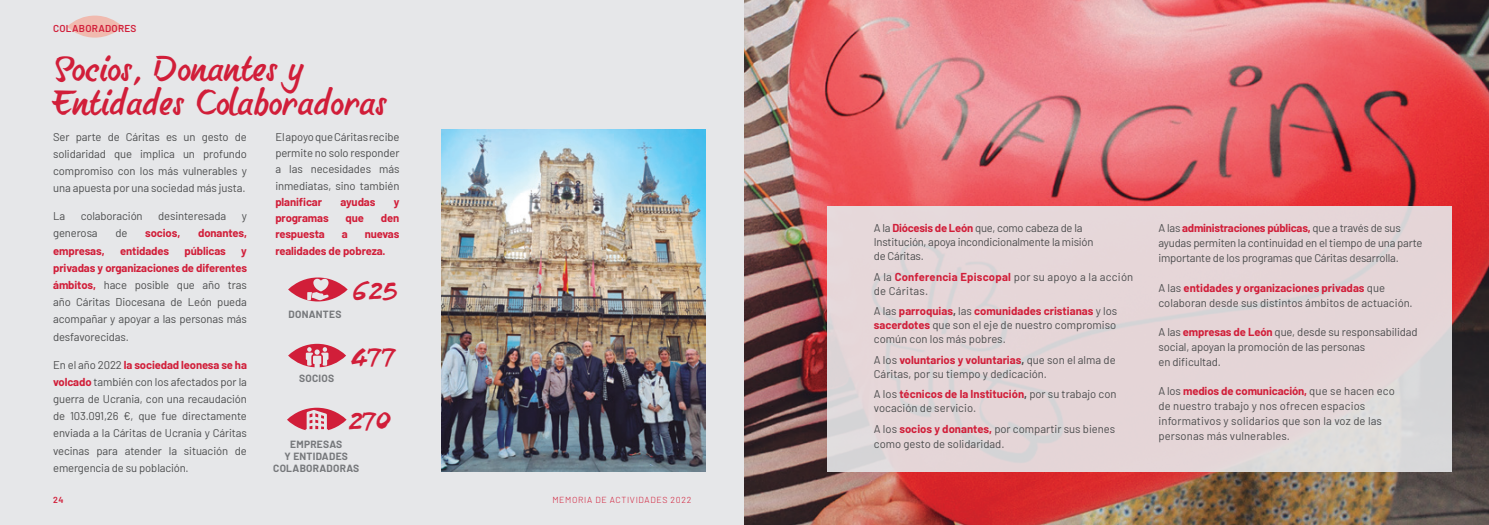
<style>
.page{position:relative;width:1489px;height:525px;background:#fff}
.page>*{position:absolute;margin:0;border:0;box-sizing:border-box;transform-origin:0 0}
.t1{font:42.5px/33.8px "Hello Font ID Qing Hua Xing Kai";letter-spacing:-.01em;color:#d11e39}
.t2{font:32.5px "Hello Font ID Qing Hua Xing Kai";letter-spacing:-.01em;color:#d11e39}
.t3{font:11.25px/17.2px "Barlow";letter-spacing:-.01em;color:#4b4c4d}
.t4{font:11.25px/15px "Barlow";letter-spacing:.01em;color:#4b4c4d}
.t5{font:700 11.25px/16.2px "Barlow";letter-spacing:-.01em;color:#d11e39}
.t6{font:11.25px/13.8px "Barlow";letter-spacing:.02em;color:#4b4c4d}
.t7{font:700 10.25px/11.9px "Barlow";letter-spacing:.025em;color:#76787b;text-align:center}
.t8{font:600 10px "Barlow";letter-spacing:.025em;color:#d11e39}
.t9{font:300 8.75px "Barlow";letter-spacing:.075em;color:#d11e39}
.t10{font:600 8.75px "Barlow";color:#d11e39}
.s1{font-weight:700;color:#d11e39}
.s2{font-weight:700}
</style>
<div class="page">
<div style="left:0;top:0;width:1488px;height:524px;background:#e6e7e9"></div>
<svg style="left:67px;top:16px;width:56px;height:22px"></svg>
<img style="left:441px;top:129px;width:264px;height:342px">
<img style="left:744px;top:0;width:744px;height:524px">
<svg style="left:288px;top:343px;width:58px;height:24px"></svg>
<svg style="left:306px;top:347px;width:22px;height:21px"></svg>
<svg style="left:288px;top:277px;width:60px;height:24px"></svg>
<svg style="left:307px;top:278px;width:21px;height:22px"></svg>
<svg style="left:287px;top:407px;width:59px;height:24px"></svg>
<svg style="left:305px;top:409px;width:23px;height:22px"></svg>
<div style="left:827px;top:206px;width:624px;height:265px;background:linear-gradient(to bottom,#e6d6d8,#e0d6d8)"></div>
<p class="t8" style="left:53px;top:21px;width:73px">ACCIÓN SOCIAL</p>
<p class="t8" style="left:53px;top:21px;width:85px">COLABORADORES</p>
<h1 class="t1" style="left:53px;top:53px;width:335px">Socios, Donantes y<br>Entidades Colaboradoras</h1>
<p class="t3" style="left:53px;top:127px;width:195px;text-align:justify">Ser parte de Cáritas es un gesto de solidaridad que implica un profundo compromiso con los más vulnerables y una apuesta por una sociedad más justa.</p>
<p class="t3" style="left:53px;top:206px;width:14px">La</p>
<p class="t3" style="left:81px;top:206px;width:63px">colaboración</p>
<p class="t3" style="left:158px;top:206px;width:69px">desinteresada</p>
<p class="t3" style="left:242px;top:206px;width:7px">y</p>
<p class="t3" style="left:53px;top:224px;width:46px">generosa</p>
<p class="t3" style="left:115px;top:224px;width:14px">de</p>
<p class="t5" style="left:145px;top:224px;width:37px">socios,</p>
<p class="t5" style="left:198px;top:224px;width:50px">donantes,</p>
<p class="t5" style="left:53px;top:241px;width:53px">empresas,</p>
<p class="t5" style="left:120px;top:241px;width:50px">entidades</p>
<p class="t5" style="left:184px;top:241px;width:43px">públicas</p>
<p class="t3" style="left:275px;top:128px;width:126px;line-height:16.2px;text-align:justify">El apoyo que Cáritas recibe permite no solo responder a las necesidades más inmediatas, sino también</p>
<p class="t5" style="left:275px;top:193px;width:48px">planificar</p>
<p class="t5" style="left:340px;top:193px;width:36px">ayudas</p>
<p class="t5" style="left:394px;top:193px;width:7px">y</p>
<p class="t5" style="left:275px;top:209px;width:55px">programas</p>
<p class="t5" style="left:345px;top:209px;width:20px">que</p>
<p class="t5" style="left:381px;top:209px;width:20px">den</p>
<p class="t5" style="left:275px;top:225px;width:51px">respuesta</p>
<p class="t5" style="left:342px;top:225px;width:7px">a</p>
<p class="t5" style="left:275px;top:225px;width:126px;text-indent:89px">nuevas realidades de pobreza.</p>
<p class="t3" style="left:53px;top:241px;width:195px;text-align:justify;text-indent:188px"><span class="s1">y privadas y organizaciones de diferentes ámbitos,</span> hace posible que año tras año Cáritas Diocesana de León pueda acompañar y apoyar a las personas más desfavorecidas.</p>
<p class="t3" style="left:53px;top:355px;width:195px;text-align:justify">En el año 2022 <span class="s1">la sociedad leonesa se ha volcado</span> también con los afectados por la guerra de Ucrania, con una recaudación de 103.091,26 €, que fue directamente enviada a la Cáritas de Ucrania y Cáritas vecinas para atender la situación de emergencia de su población.</p>
<h2 class="t2" style="left:353px;top:271px;width:46px">625</h2>
<p class="t7" style="left:288px;top:307px;width:54px">DONANTES</p>
<h2 class="t2" style="left:351px;top:337px;width:47px">477</h2>
<p class="t7" style="left:299px;top:371px;width:36px">SOCIOS</p>
<h2 class="t2" style="left:349px;top:401px;width:43px">270</h2>
<p class="t7" style="left:273px;top:437px;width:87px">EMPRESAS<br>Y ENTIDADES<br>COLABORADORAS</p>
<p class="t10" style="left:53px;top:493px;width:12px">24</p>
<p class="t9" style="left:552px;top:493px;width:140px">MEMORIA DE ACTIVIDADES 2022</p>
<p class="t3" style="left:873px;top:220px;width:221px;line-height:13.8px">A la <span class="s1">Diócesis de León</span> que, como cabeza de la<br>Institución, apoya incondicionalmente la misión de Cáritas.</p>
<p class="t6" style="left:873px;top:269px;width:261px">A la <span class="s1">Conferencia Episcopal</span> por su apoyo a la acción de Cáritas.</p>
<p class="t3" style="left:873px;top:303px;width:245px;line-height:13.8px;text-align:justify">A las <span class="s1">parroquias</span><span class="s2">,</span> las <span class="s1">comunidades cristianas</span> y los <span class="s1">sacerdotes</span> que son el eje de nuestro compromiso común con los más pobres.</p>
<p class="t3" style="left:873px;top:352px;width:243px;line-height:13.8px">A los <span class="s1">voluntarios y voluntarias</span><span class="s2">,</span> que son el alma de<br>Cáritas, por su tiempo y dedicación.</p>
<p class="t3" style="left:873px;top:386px;width:244px;line-height:13.8px">A los <span class="s1">técnicos de la Institución</span><span class="s2">,</span> por su trabajo con vocación de servicio.</p>
<p class="t3" style="left:873px;top:420px;width:243px;line-height:15px">A los <span class="s1">socios y donantes,</span> por compartir sus bienes como gesto de solidaridad.</p>
<p class="t3" style="left:1158px;top:220px;width:265px;line-height:15px">A las <span class="s1">administraciones públicas,</span> que a través de sus ayudas permiten la continuidad en el tiempo de una parte importante de los programas que Cáritas desarrolla.</p>
<p class="t3" style="left:1158px;top:279px;width:256px;line-height:15px">A las <span class="s1">entidades y organizaciones privadas</span> que colaboran desde sus distintos ámbitos de actuación.</p>
<p class="t3" style="left:1158px;top:323px;width:260px;line-height:15px">A las <span class="s1">empresas de León</span> que, desde su responsabilidad social, apoyan la promoción de las personas<br>en dificultad.</p>
<p class="t4" style="left:1158px;top:382px;width:238px">A los <span class="s1">medios de comunicación,</span> que se hacen eco de nuestro trabajo y nos ofrecen espacios informativos y solidarios que son la voz de las personas más vulnerables.</p>
</div>
